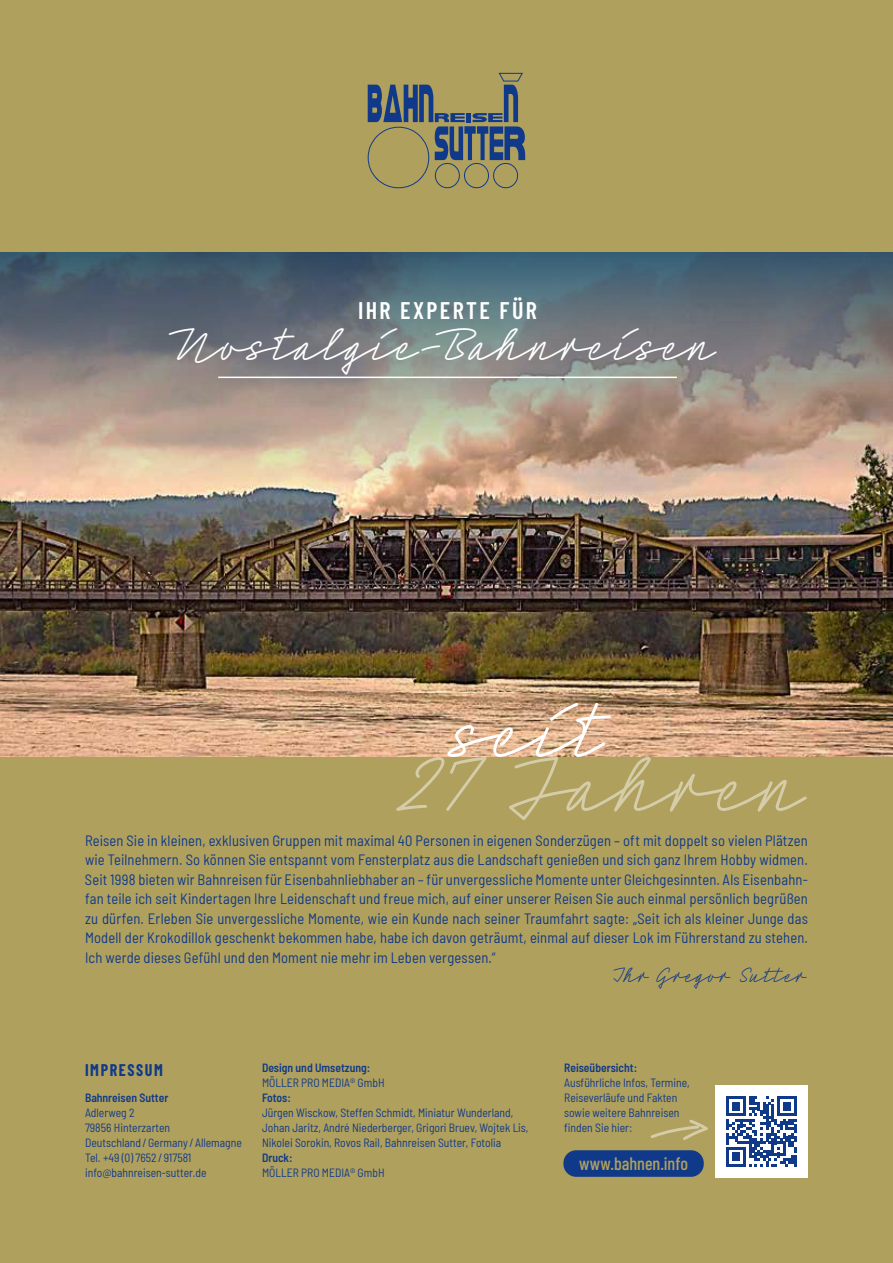
<style>
.page{position:relative;width:893px;height:1263px;background:#b0a05d}
.page>*{position:absolute;margin:0;border:0;box-sizing:border-box;transform-origin:0 0}
.t1{font:84px "Neonoir Slim";letter-spacing:.085em;color:#d5cca9}
.t2{font:84px "Neonoir Slim";color:#fff}
.t3{font:49.5px "Neonoir Slim";letter-spacing:.1em;color:#fff}
.t4{font:600 24px "Barlow Condensed";letter-spacing:.1em;color:#fff}
.t5{font:22.5px "Neonoir Slim";letter-spacing:.095em;color:#103a89}
.t6{font:500 18px "Barlow Condensed";color:#b0a05d}
.t7{font:700 16.5px "Barlow Condensed";letter-spacing:.1em;color:#103a89}
.t8{font:semi-condensed 15px/19.5px "Barlow";letter-spacing:.01em;color:#103a89;text-align:justify}
.t9{font:semi-condensed 12px/15px "Barlow";color:#103a89}
.t10{font:600 semi-condensed 12px "Barlow";color:#103a89}
</style>
<div class="page">
<img style="left:0;top:489px;width:893px;height:268px">
<div style="left:563px;top:1150px;width:141px;height:27px;background:#103a89;border-radius:13px"></div>
<svg style="left:0;top:252px;width:893px;height:237px;background:#8d8883"></svg>
<hr style="left:218px;top:377px;width:459px;height:1px;background:#fff">
<svg style="left:367px;top:72px;width:158px;height:117px"></svg>
<div style="left:715px;top:1085px;width:93px;height:93px;background:#fff"></div>
<svg style="left:726px;top:1096px;width:71px;height:71px"></svg>
<h3 class="t4" style="left:358px;top:293px;width:180px">IHR EXPERTE FÜR</h3>
<h2 class="t3" style="left:176px;top:313px;width:545px">Nostalgie-Bahnreisen</h2>
<h1 class="t2" style="left:457px;top:678px;width:158px">seit</h1>
<h1 class="t1" style="left:403px;top:732px;width:410px">27 Jahren</h1>
<p class="t8" style="left:85px;top:829px;width:724px">Reisen Sie in kleinen, exklusiven Gruppen mit maximal 40 Personen in eigenen Sonderzügen – oft mit doppelt so vielen Plätzen wie Teilnehmern. So können Sie entspannt vom Fensterplatz aus die Landschaft genießen und sich ganz Ihrem Hobby widmen.<br>Seit 1998 bieten wir Bahnreisen für Eisenbahnliebhaber an – für unvergessliche Momente unter Gleichgesinnten. Als Eisenbahn&shy;fan teile ich seit Kindertagen Ihre Leidenschaft und freue mich, auf einer unserer Reisen Sie auch einmal persönlich begrüßen zu dürfen. Erleben Sie unvergessliche Momente, wie ein Kunde nach seiner Traumfahrt sagte: „Seit ich als kleiner Junge das Modell der Krokodillok geschenkt bekommen habe, habe ich davon geträumt, einmal auf dieser Lok im Führerstand zu stehen.<br>Ich werde dieses Gefühl und den Moment nie mehr im Leben vergessen.“</p>
<h3 class="t5" style="left:615px;top:961px;width:194px">Ihr Gregor Sutter</h3>
<p class="t7" style="left:85px;top:1059px;width:79px">IMPRESSUM</p>
<p class="t10" style="left:85px;top:1089px;width:85px">Bahnreisen Sutter</p>
<p class="t9" style="left:85px;top:1104px;width:158px">Adlerweg 2<br>79856 Hinterzarten<br>Deutschland /Germany /Allemagne<br>Tel. +49 (0) 7652 / 917581 info@bahnreisen-sutter.de</p>
<p class="t10" style="left:262px;top:1059px;width:110px">Design und Umsetzung:</p>
<p class="t9" style="left:262px;top:1075px;width:124px">MÖLLER PRO MEDIA® GmbH</p>
<p class="t10" style="left:262px;top:1089px;width:31px">Fotos:</p>
<p class="t9" style="left:262px;top:1105px;width:268px">Jürgen Wisckow, Steffen Schmidt, Miniatur Wunderland,<br>Johan Jaritz, André Niederberger, Grigori Bruev, Wojtek Lis,<br>Nikolei Sorokin, Rovos Rail, Bahnreisen Sutter, Fotolia</p>
<p class="t10" style="left:262px;top:1149px;width:32px">Druck:</p>
<p class="t9" style="left:262px;top:1165px;width:124px">MÖLLER PRO MEDIA® GmbH</p>
<p class="t10" style="left:564px;top:1059px;width:75px">Reiseübersicht:</p>
<p class="t9" style="left:564px;top:1074px;width:127px">Ausführliche Infos, Termine,<br>Reiseverläufe und Fakten sowie weitere Bahnreisen finden Sie hier:</p>
<p class="t6" style="left:579px;top:1150px;width:111px">www.bahnen.info</p>
</div>
